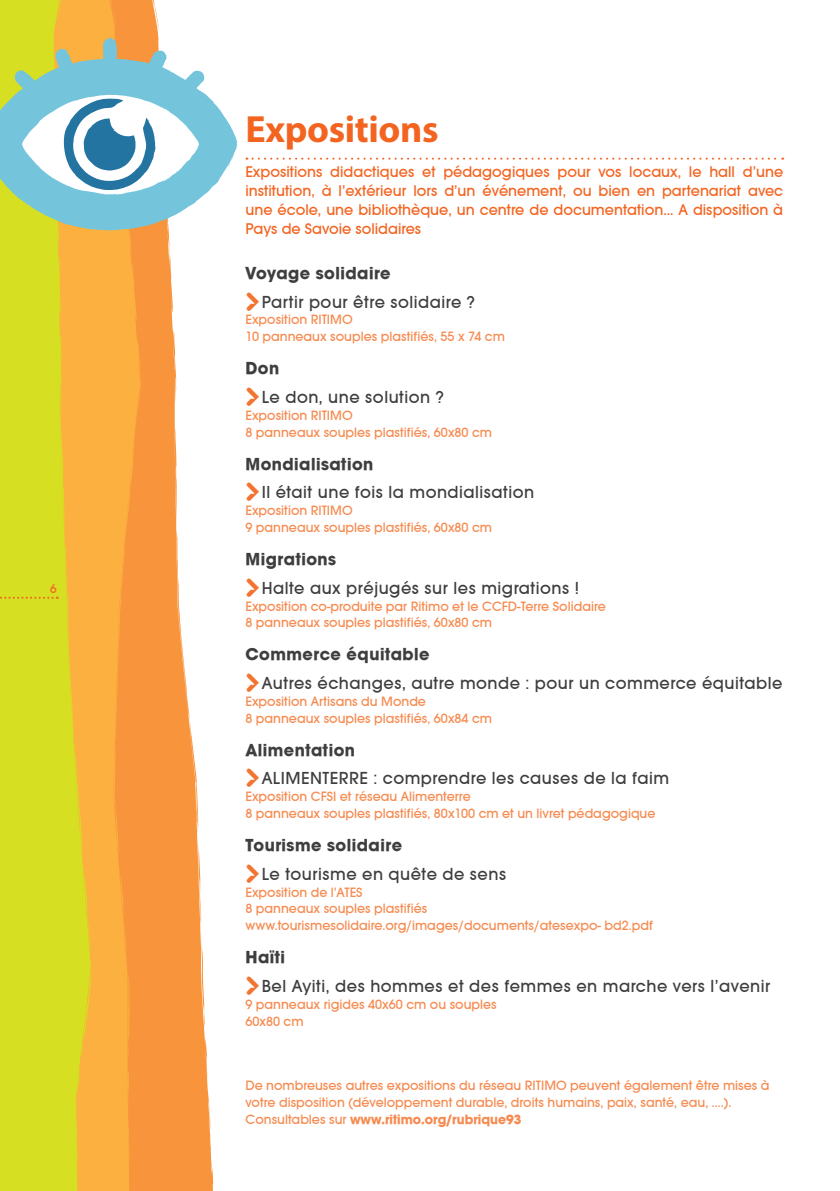
<style>
.page{position:relative;width:840px;height:1191px;background:#fff}
.page>*{position:absolute;margin:0;border:0;box-sizing:border-box;transform-origin:0 0}
.t1{font:700 38px "Myriad Pro";letter-spacing:-.01em;color:#f36421}
.t2{font:18px "Avant Garde Md ITCTT";letter-spacing:.025em;color:#3e3e3f}
.t3{font:18px "Avant Garde Md ITCTT Bold";letter-spacing:.025em;color:#3e3e3f}
.t4{font:16px/19.2px "Avant Garde Md ITCTT";color:#f36421;text-align:justify}
.t5{font:14px/16.8px "Avant Garde Md ITCTT";color:#f68a4f}
.t6{font:14px "Avant Garde Md ITCTT Bold";color:#f68a4f}
.t7{font:13px "Avant Garde Md ITCTT";color:#f36421}
.s1{font-family:"Breezi Icon Set";font-size:24px;color:#f37431}
.s2{font-family:"Avant Garde Md ITCTT"}
</style>
<div class="page">
<svg style="left:141px;top:0;width:72px;height:1191px;fill:#f7943c"></svg>
<svg style="left:91px;top:0;width:50px;height:1191px;background:#f9a73e"></svg>
<svg style="left:91px;top:864px;width:1px;height:194px"></svg>
<svg style="left:0;top:0;width:91px;height:1191px;background:#ddd527"></svg>
<svg style="left:0;top:110px;width:238px;height:120px"></svg>
<svg style="left:234px;top:144px;width:4px;height:9px"></svg>
<svg style="left:228px;top:159px;width:4px;height:8px"></svg>
<svg style="left:0;top:38px;width:220px;height:179px"></svg>
<svg style="left:0;top:597px;width:58px;height:2px"></svg>
<svg style="left:246px;top:158px;width:536px;height:2px"></svg>
<p class="t7" style="left:50px;top:581px;width:8px">6</p>
<h1 class="t1" style="left:245px;top:115px;width:194px">Expositions</h1>
<p class="t4" style="left:245px;top:162px;width:539px">Expositions didactiques et pédagogiques pour vos locaux, le hall d’une institution, à l’extérieur lors d’un événement, ou bien en partenariat avec une école, une bibliothèque, un centre de documentation... A disposition à Pays de Savoie solidaires</p>
<p class="t3" style="left:245px;top:262px;width:147px">Voyage solidaire</p>
<p class="t2" style="left:245px;top:291px;width:231px"><span class="s1">&gt;</span>Partir pour être solidaire ?</p>
<p class="t5" style="left:245px;top:311px;width:261px">Exposition RITIMO<br>10 panneaux souples plastifiés, 55 x 74 cm</p>
<p class="t3" style="left:245px;top:357px;width:35px">Don</p>
<p class="t2" style="left:245px;top:386px;width:200px"><span class="s1">&gt;</span>Le don, une solution ?</p>
<p class="t5" style="left:245px;top:407px;width:248px">Exposition RITIMO<br>8 panneaux souples plastifiés, 60x80 cm</p>
<p class="t3" style="left:245px;top:452px;width:129px">Mondialisation</p>
<p class="t2" style="left:245px;top:482px;width:290px"><span class="s1">&gt;</span>Il était une fois la mondialisation</p>
<p class="t5" style="left:245px;top:502px;width:248px">Exposition RITIMO<br>9 panneaux souples plastifiés, 60x80 cm</p>
<p class="t3" style="left:245px;top:548px;width:92px">Migrations</p>
<p class="t2" style="left:245px;top:577px;width:335px"><span class="s1">&gt;</span>Halte aux préjugés sur les migrations !</p>
<p class="t5" style="left:245px;top:597px;width:361px">Exposition co-produite par Ritimo et le CCFD-Terre Solidaire<br>8 panneaux souples plastifiés, 60x80 cm</p>
<p class="t3" style="left:245px;top:643px;width:185px">Commerce équitable</p>
<p class="t2" style="left:245px;top:672px;width:538px"><span class="s1">&gt;</span>Autres échanges, autre monde : pour un commerce équitable</p>
<p class="t5" style="left:245px;top:693px;width:248px">Exposition Artisans du Monde<br>8 panneaux souples plastifiés, 60x84 cm</p>
<p class="t3" style="left:245px;top:738px;width:111px">Alimentation</p>
<p class="t2" style="left:245px;top:768px;width:425px"><span class="s1">&gt;</span>ALIMENTERRE : comprendre les causes de la faim</p>
<p class="t5" style="left:245px;top:788px;width:411px">Exposition CFSI et réseau Alimenterre<br>8 panneaux souples plastifiés, 80x100 cm et un livret pédagogique</p>
<p class="t3" style="left:245px;top:834px;width:158px">Tourisme solidaire</p>
<p class="t2" style="left:245px;top:863px;width:262px"><span class="s1">&gt;</span>Le tourisme en quête de sens</p>
<p class="t5" style="left:245px;top:883px;width:409px">Exposition de l’ATES<br>8 panneaux souples plastifiés www.tourismesolidaire.org/images/documents/atesexpo- bd2.pdf</p>
<p class="t3" style="left:245px;top:946px;width:41px">Haïti</p>
<p class="t2" style="left:245px;top:975px;width:526px"><span class="s1">&gt;</span>Bel Ayiti, des hommes et des femmes en marche vers l’avenir</p>
<p class="t5" style="left:245px;top:995px;width:253px">9 panneaux rigides 40x60 cm ou souples<br>60x80 cm</p>
<p class="t5" style="left:245px;top:1077px;width:525px">De nombreuses autres expositions du réseau RITIMO peuvent également être mises à votre disposition (développement durable, droits humains, paix, santé, eau, ….).</p>
<p class="t6" style="left:245px;top:1110px;width:277px"><span class="s2">Consultables sur</span> www.ritimo.org/rubrique93</p>
</div>
